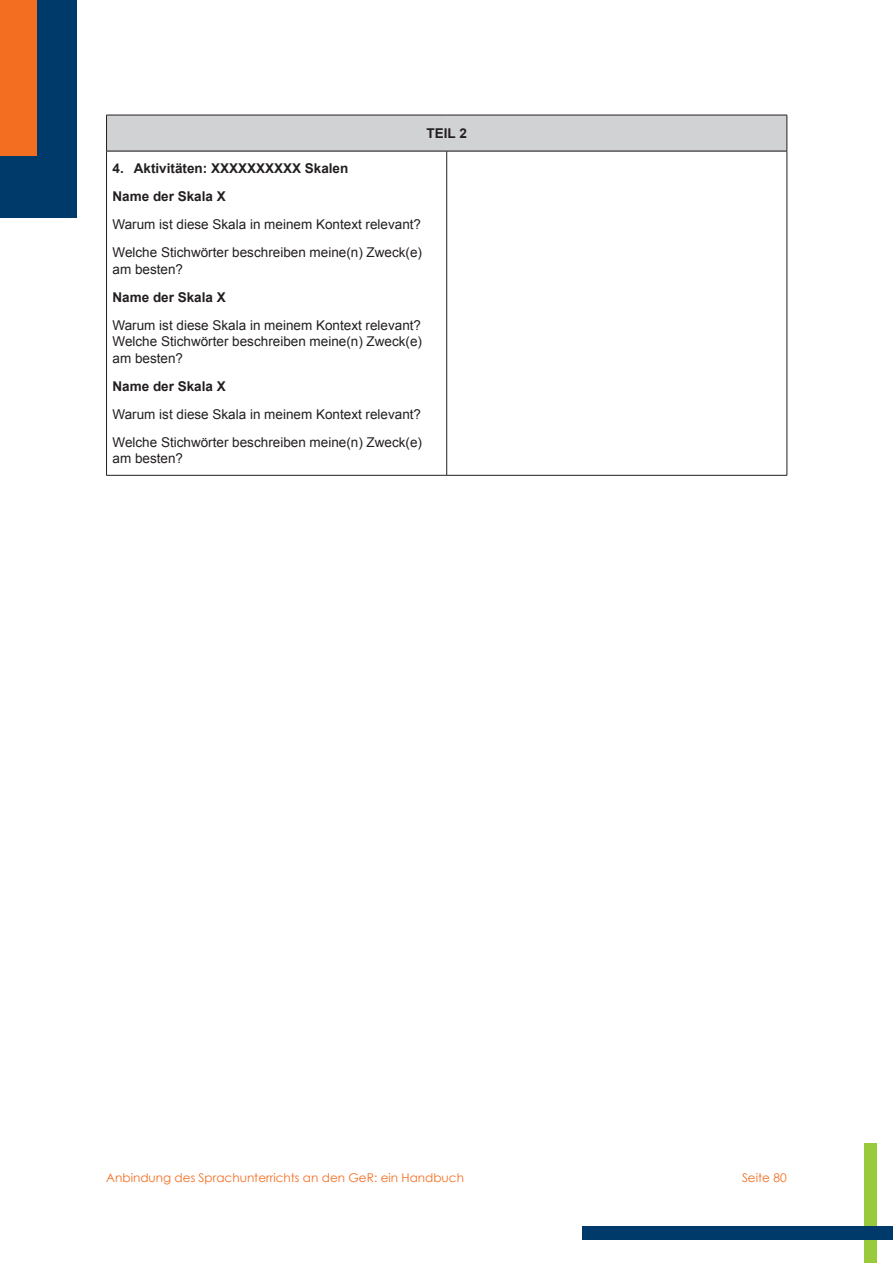
<style>
.page{position:relative;width:893px;height:1263px;background:#fff}
.page>*{position:absolute;margin:0;border:0;box-sizing:border-box;transform-origin:0 0}
.t1{font:13.5px/28.2px "Arial";color:#231f20}
.t2{font:700 13.5px/28.2px "Arial";color:#231f20}
.t3{font:12px "Century Gothic";color:#f36e21}
</style>
<div class="page">
<div style="left:0;top:0;width:77px;height:218px;background:#003a6b"></div>
<div style="left:0;top:0;width:37px;height:156px;background:#f36e21"></div>
<hr style="left:892px;top:0;width:1px;height:218px;background:#003a6b">
<hr style="left:892px;top:0;width:1px;height:156px;background:#f36e21">
<div style="left:864px;top:1143px;width:12px;height:120px;background:#99ca3b"></div>
<div style="left:583px;top:1226px;width:310px;height:13px;background:#003a6b"></div>
<div style="left:107px;top:115px;width:680px;height:36px;background:#d1d2d4"></div>
<hr style="left:446px;top:151px;width:1px;height:324px;background:#231f20">
<hr style="left:106px;top:115px;width:341px;height:1px;background:#231f20">
<hr style="left:106px;top:115px;width:1px;height:36px;background:#231f20">
<hr style="left:447px;top:115px;width:340px;height:1px;background:#231f20">
<hr style="left:787px;top:115px;width:1px;height:36px;background:#231f20">
<hr style="left:106px;top:151px;width:341px;height:1px;background:#231f20">
<hr style="left:106px;top:151px;width:1px;height:324px;background:#231f20">
<hr style="left:447px;top:151px;width:340px;height:1px;background:#231f20">
<hr style="left:787px;top:151px;width:1px;height:324px;background:#231f20">
<hr style="left:106px;top:475px;width:341px;height:1px;background:#231f20">
<hr style="left:447px;top:475px;width:340px;height:1px;background:#231f20">
<p class="t2" style="left:427px;top:120px;width:42px">TEIL 2</p>
<p class="t2" style="left:113px;top:154px;width:237px">4. Aktivitäten: XXXXXXXXXX Skalen<br>Name der Skala X</p>
<p class="t1" style="left:113px;top:211px;width:311px">Warum ist diese Skala in meinem Kontext relevant?<br>Welche Stichwörter beschreiben meine(n) Zweck(e)</p>
<p class="t1" style="left:113px;top:255px;width:72px">am besten?</p>
<p class="t2" style="left:113px;top:283px;width:115px">Name der Skala X</p>
<p class="t1" style="left:113px;top:317px;width:311px;line-height:16.2px;text-align:justify">Warum ist diese Skala in meinem Kontext relevant?<br>Welche Stichwörter beschreiben meine(n) Zweck(e) am besten?</p>
<p class="t2" style="left:113px;top:372px;width:115px">Name der Skala X</p>
<p class="t1" style="left:113px;top:400px;width:311px">Warum ist diese Skala in meinem Kontext relevant?<br>Welche Stichwörter beschreiben meine(n) Zweck(e)</p>
<p class="t1" style="left:113px;top:445px;width:72px">am besten?</p>
<p class="t3" style="left:106px;top:1170px;width:359px">Anbindung des Sprachunterrichts an den GeR: ein Handbuch</p>
<p class="t3" style="left:742px;top:1170px;width:46px">Seite 80</p>
</div>
